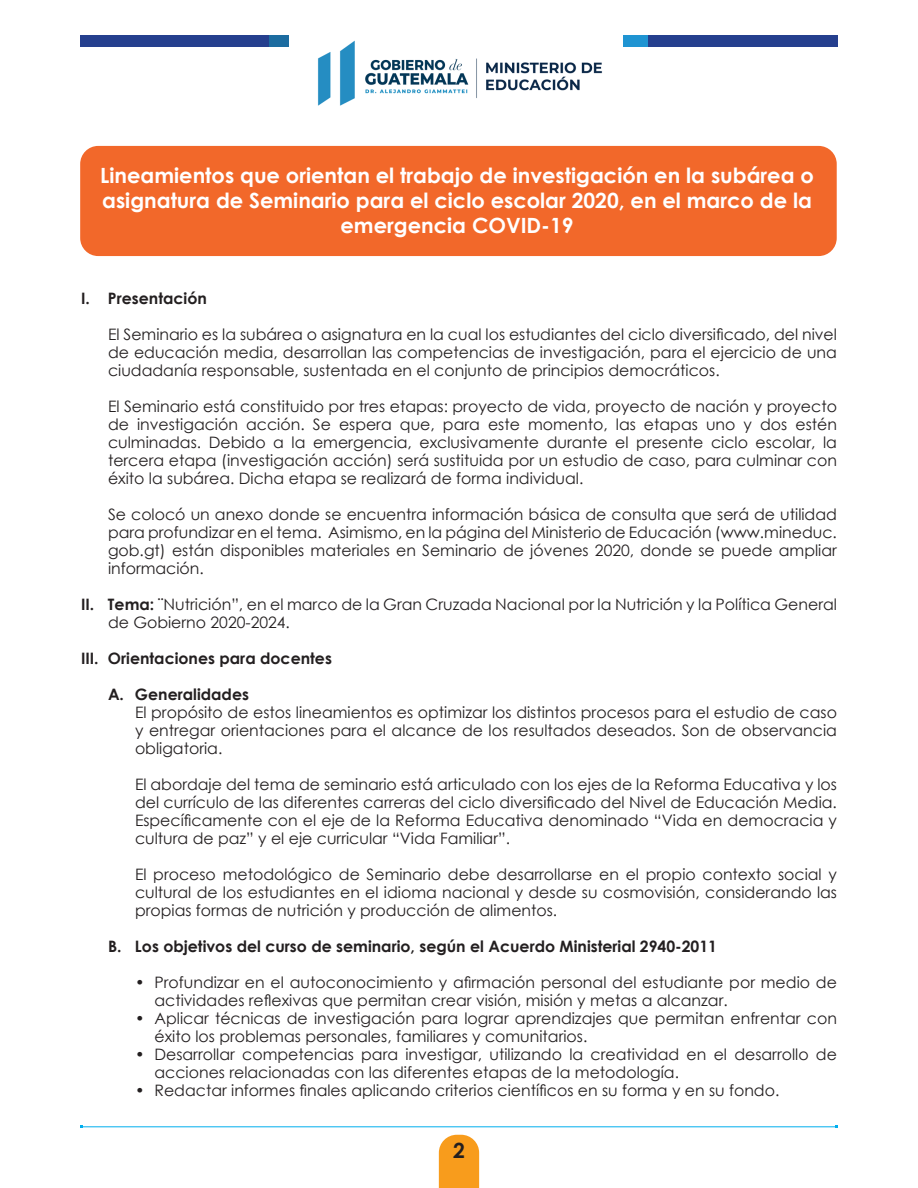
<style>
.page{position:relative;width:918px;height:1188px;background:#fff}
.page>*{position:absolute;margin:0;border:0;box-sizing:border-box;transform-origin:0 0}
.t1{font:700 21px/25.2px "Century Gothic";color:#fff;text-align:center}
.t2{font:700 21px "Century Gothic";color:#231f20}
.t3{font:15.75px/18px "Century Gothic";color:#231f20;text-align:justify}
.t4{font:700 15.75px "Century Gothic";color:#231f20}
.s1{font-weight:700}
</style>
<div class="page">
<div style="left:439px;top:1135px;width:40px;height:53px;background:#f89c1c"></div>
<hr style="left:82px;top:1126px;width:754px;height:1px;background:#00aeef">
<div style="left:80px;top:36px;width:189px;height:11px;background:#253f8e"></div>
<div style="left:269px;top:36px;width:190px;height:11px;background:#1c6ca0"></div>
<div style="left:648px;top:36px;width:190px;height:11px;background:#253f8e"></div>
<div style="left:459px;top:36px;width:189px;height:11px;background:#1f94d2"></div>
<div style="left:80px;top:146px;width:757px;height:110px;background:#f2682a;border-radius:18px"></div>
<img style="left:289px;top:36px;width:334px;height:70px">
<p class="t1" style="left:100px;top:162px;width:715px">Lineamientos que orientan el trabajo de investigación en la subárea o asignatura de Seminario para el ciclo escolar 2020, en el marco de la emergencia COVID-19</p>
<p class="t4" style="left:81px;top:288px;width:127px">I. Presentación</p>
<p class="t3" style="left:108px;top:325px;width:731px">El Seminario es la subárea o asignatura en la cual los estudiantes del ciclo diversificado, del nivel de educación media, desarrollan las competencias de investigación, para el ejercicio de una ciudadanía responsable, sustentada en el conjunto de principios democráticos.</p>
<p class="t3" style="left:108px;top:397px;width:731px">El Seminario está constituido por tres etapas: proyecto de vida, proyecto de nación y proyecto de investigación acción. Se espera que, para este momento, las etapas uno y dos estén culminadas. Debido a la emergencia, exclusivamente durante el presente ciclo escolar, la tercera etapa (investigación acción) será sustituida por un estudio de caso, para culminar con éxito la subárea. Dicha etapa se realizará de forma individual.</p>
<p class="t3" style="left:108px;top:505px;width:731px">Se colocó un anexo donde se encuentra información básica de consulta que será de utilidad para profundizar en el tema. Asimismo, en la página del Ministerio de Educación (www.mineduc. gob.gt) están disponibles materiales en Seminario de jóvenes 2020, donde se puede ampliar información.</p>
<p class="t3" style="left:108px;top:595px;width:731px;text-indent:-27px"><span class="s1">II. Tema:</span> ¨Nutrición”, en el marco de la Gran Cruzada Nacional por la Nutrición y la Política General de Gobierno 2020-2024.</p>
<p class="t4" style="left:81px;top:648px;width:252px">III. Orientaciones para docentes</p>
<p class="t4" style="left:108px;top:684px;width:143px">A. Generalidades</p>
<p class="t3" style="left:135px;top:703px;width:703px">El propósito de estos lineamientos es optimizar los distintos procesos para el estudio de caso y entregar orientaciones para el alcance de los resultados deseados. Son de observancia obligatoria.</p>
<p class="t3" style="left:135px;top:775px;width:703px">El abordaje del tema de seminario está articulado con los ejes de la Reforma Educativa y los del currículo de las diferentes carreras del ciclo diversificado del Nivel de Educación Media.<br>Específicamente con el eje de la Reforma Educativa denominado “Vida en democracia y cultura de paz” y el eje curricular “Vida Familiar”.</p>
<p class="t3" style="left:135px;top:865px;width:704px">El proceso metodológico de Seminario debe desarrollarse en el propio contexto social y cultural de los estudiantes en el idioma nacional y desde su cosmovisión, considerando las propias formas de nutrición y producción de alimentos.</p>
<p class="t4" style="left:108px;top:936px;width:611px">B. Los objetivos del curso de seminario, según el Acuerdo Ministerial 2940-2011</p>
<p class="t3" style="left:154px;top:973px;width:684px;text-indent:-20px">• Profundizar en el autoconocimiento y afirmación personal del estudiante por medio de actividades reflexivas que permitan crear visión, misión y metas a alcanzar.</p>
<p class="t3" style="left:154px;top:1009px;width:684px;text-indent:-20px">• Aplicar técnicas de investigación para lograr aprendizajes que permitan enfrentar con éxito los problemas personales, familiares y comunitarios.</p>
<p class="t3" style="left:154px;top:1045px;width:684px;text-indent:-20px">• Desarrollar competencias para investigar, utilizando la creatividad en el desarrollo de acciones relacionadas con las diferentes etapas de la metodología.</p>
<p class="t3" style="left:135px;top:1081px;width:646px">• Redactar informes finales aplicando criterios científicos en su forma y en su fondo.</p>
<h1 class="t2" style="left:453px;top:1137px;width:13px">2</h1>
</div>
